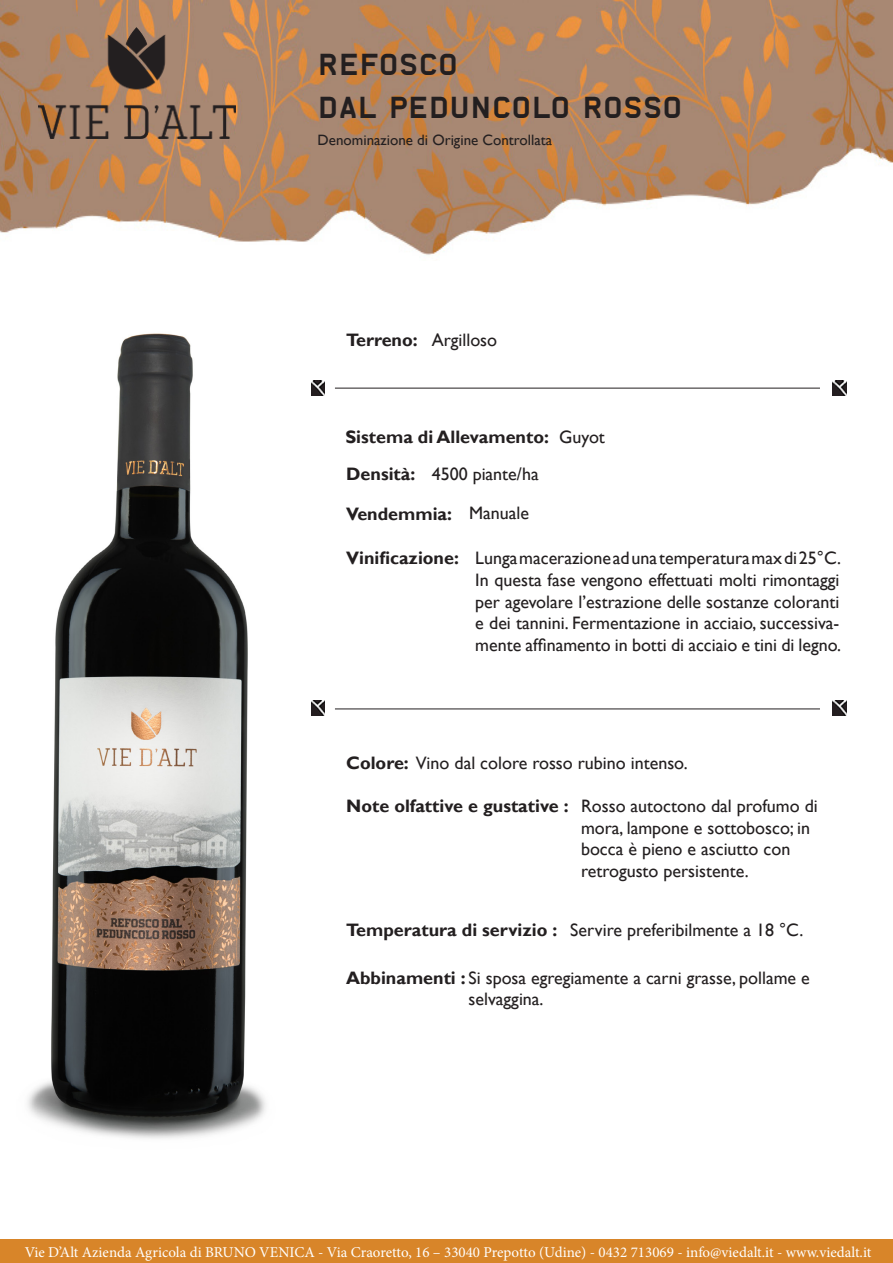
<style>
.page{position:relative;width:893px;height:1263px;background:#fff}
.page>*{position:absolute;margin:0;border:0;box-sizing:border-box;transform-origin:0 0}
.t1{font:28.8px "Alpha Headline";color:#231f20}
.t2{font:18px/21.6px "Gill Sans";color:#231f20;text-align:justify}
.t3{font:700 18px "Gill Sans";color:#231f20}
.t4{font:15px "Minion Pro";color:#fff}
.t5{font:15px "Gill Sans";color:#231f20}
.s1{font-weight:700}
</style>
<div class="page">
<div style="left:0;top:1239px;width:893px;height:23px;background:#d88529"></div>
<img style="left:0;top:0;width:893px;height:255px">
<img style="left:38px;top:27px;width:197px;height:112px">
<img style="left:311px;top:381px;width:14px;height:14px">
<hr style="left:335px;top:388px;width:485px;height:1px;background:#231f20">
<img style="left:832px;top:381px;width:14px;height:14px">
<img style="left:311px;top:701px;width:14px;height:14px">
<hr style="left:335px;top:709px;width:485px;height:1px;background:#231f20">
<img style="left:832px;top:701px;width:14px;height:14px">
<img style="left:27px;top:333px;width:239px;height:806px">
<p class="t1" style="left:318px;top:46px;width:142px">REFOSCO</p>
<p class="t1" style="left:318px;top:89px;width:367px">DAL PEDUNCOLO ROSSO</p>
<p class="t5" style="left:318px;top:131px;width:236px">Denominazione di Origine Controllata</p>
<p class="t3" style="left:346px;top:329px;width:73px">Terreno:</p>
<p class="t2" style="left:432px;top:329px;width:67px">Argilloso</p>
<p class="t3" style="left:345px;top:426px;width:205px">Sistema di Allevamento:</p>
<p class="t2" style="left:559px;top:426px;width:47px">Guyot</p>
<p class="t3" style="left:346px;top:463px;width:71px">Densità:</p>
<p class="t2" style="left:432px;top:463px;width:108px">4500 piante/ha</p>
<p class="t3" style="left:346px;top:503px;width:107px">Vendemmia:</p>
<p class="t2" style="left:469px;top:502px;width:61px">Manuale</p>
<p class="t3" style="left:346px;top:547px;width:114px">Vinificazione:</p>
<p class="t2" style="left:475px;top:547px;width:368px">Lunga macerazione ad una temperatura max di 25°C.<br>In questa fase vengono effettuati molti rimontaggi per agevolare l’estrazione delle sostanze coloranti e dei tannini. Fermentazione in acciaio, successiva&shy;mente affinamento in botti di acciaio e tini di legno.</p>
<p class="t2" style="left:346px;top:752px;width:343px"><span class="s1">Colore:</span> Vino dal colore rosso rubino intenso.</p>
<p class="t3" style="left:346px;top:795px;width:224px">Note olfattive e gustative :</p>
<p class="t2" style="left:581px;top:795px;width:238px;text-align:left">Rosso autoctono dal profumo di mora, lampone e sottobosco; in bocca è pieno e asciutto con</p>
<p class="t2" style="left:581px;top:860px;width:169px">retrogusto persistente.</p>
<p class="t3" style="left:346px;top:919px;width:213px">Temperatura di servizio :</p>
<p class="t2" style="left:570px;top:919px;width:235px">Servire preferibilmente a 18 °C.</p>
<p class="t2" style="left:346px;top:967px;width:465px"><span class="s1">Abbinamenti :</span> Si sposa egregiamente a carni grasse, pollame e</p>
<p class="t2" style="left:469px;top:988px;width:77px">selvaggina.</p>
<p class="t4" style="left:25px;top:1242px;width:848px">Vie D’Alt Azienda Agricola di BRUNO VENICA - Via Craoretto, 16 – 33040 Prepotto (Udine) - 0432 713069 - info@viedalt.it - www.viedalt.it</p>
</div>
